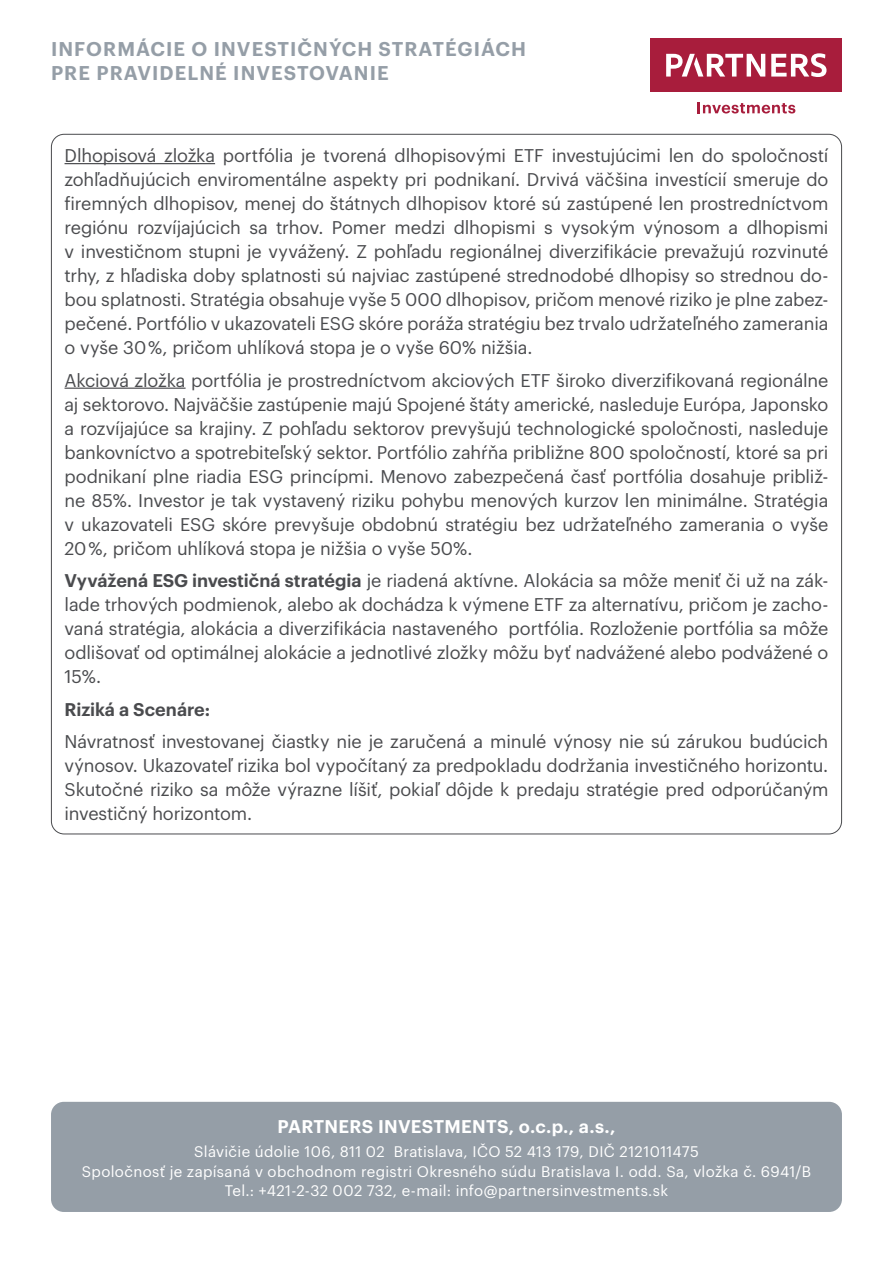
<style>
.page{position:relative;width:893px;height:1263px;background:#fff}
.page>*{position:absolute;margin:0;border:0;box-sizing:border-box;transform-origin:0 0}
.t1{font:600 19.5px/23.4px "Graphik";letter-spacing:.055em;color:#959ea7}
.t2{font:18px/24px "Graphik";letter-spacing:-.01em;color:#4a4b4e;text-align:justify}
.t3{font:600 18px "Graphik";letter-spacing:.01em;color:#fff}
.t4{font:600 18px "Graphik";letter-spacing:-.005em;color:#4a4b4e}
.t5{font:15px/19.5px "Graphik";letter-spacing:.02em;color:#fff;text-align:center}
.s1{font-weight:600}
</style>
<div class="page">
<div style="left:51px;top:1102px;width:791px;height:110px;background:#959ea7;border-radius:13px"></div>
<div style="left:651px;top:38px;width:191px;height:54px;background:#a81d3c"></div>
<svg style="left:771px;top:53px;width:55px;height:24px"></svg>
<svg style="left:666px;top:54px;width:99px;height:23px"></svg>
<svg style="left:698px;top:102px;width:97px;height:11px"></svg>
<hr style="left:65px;top:163px;width:150px;height:1px;background:#4a4b4e">
<hr style="left:65px;top:388px;width:121px;height:1px;background:#4a4b4e">
<p class="t1" style="left:51px;top:36px;width:476px">INFORMÁCIE O INVESTIČNÝCH STRATÉGIÁCH<br>PRE PRAVIDELNÉ INVESTOVANIE</p>
<p class="t2" style="left:65px;top:142px;width:765px">Dlhopisová zložka portfólia je tvorená dlhopisovými ETF investujúcimi len do spoločností zohľadňujúcich enviromentálne aspekty pri podnikaní. Drvivá väčšina investícií smeruje do firemných dlhopisov, menej do štátnych dlhopisov ktoré sú zastúpené len prostredníctvom regiónu rozvíjajúcich sa trhov. Pomer medzi dlhopismi s vysokým výnosom a dlhopismi v investičnom stupni je vyvážený. Z pohľadu regionálnej diverzifikácie prevažujú rozvinuté trhy, z hľadiska doby splatnosti sú najviac zastúpené strednodobé dlhopisy so strednou do&shy;bou splatnosti. Stratégia obsahuje vyše 5 000 dlhopisov, pričom menové riziko je plne zabez&shy;pečené. Portfólio v ukazovateli ESG skóre poráža stratégiu bez trvalo udržateľného zamerania o vyše 30 %, pričom uhlíková stopa je o vyše 60% nižšia.</p>
<p class="t2" style="left:65px;top:366px;width:765px">Akciová zložka portfólia je prostredníctvom akciových ETF široko diverzifikovaná regionálne aj sektorovo. Najväčšie zastúpenie majú Spojené štáty americké, nasleduje Európa, Japonsko a rozvíjajúce sa krajiny. Z pohľadu sektorov prevyšujú technologické spoločnosti, nasleduje bankovníctvo a spotrebiteľský sektor. Portfólio zahŕňa približne 800 spoločností, ktoré sa pri podnikaní plne riadia ESG princípmi. Menovo zabezpečená časť portfólia dosahuje približ&shy;ne 85%. Investor je tak vystavený riziku pohybu menových kurzov len minimálne. Stratégia v ukazovateli ESG skóre prevyšuje obdobnú stratégiu bez udržateľného zamerania o vyše 20 %, pričom uhlíková stopa je nižšia o vyše 50%.</p>
<p class="t2" style="left:65px;top:567px;width:765px"><span class="s1">Vyvážená ESG investičná stratégia</span> je riadená aktívne. Alokácia sa môže meniť či už na zák&shy;lade trhových podmienok, alebo ak dochádza k výmene ETF za alternatívu, pričom je zacho&shy;vaná stratégia, alokácia a diverzifikácia nastaveného portfólia. Rozloženie portfólia sa môže odlišovať od optimálnej alokácie a jednotlivé zložky môžu byť nadvážené alebo podvážené o 15%.</p>
<p class="t4" style="left:65px;top:695px;width:147px">Riziká a Scenáre:</p>
<p class="t2" style="left:65px;top:728px;width:765px">Návratnosť investovanej čiastky nie je zaručená a minulé výnosy nie sú zárukou budúcich výnosov. Ukazovateľ rizika bol vypočítaný za predpokladu dodržania investičného horizontu.<br>Skutočné riziko sa môže výrazne líšiť, pokiaľ dôjde k predaju stratégie pred odporúčaným investičný horizontom.</p>
<p class="t3" style="left:278px;top:1113px;width:339px">PARTNERS INVESTMENTS, o.c.p., a.s.,</p>
<p class="t5" style="left:82px;top:1141px;width:731px">Slávičie údolie 106, 811 02 Bratislava, IČO 52 413 179, DIČ 2121011475<br>Spoločnosť je zapísaná v obchodnom registri Okresného súdu Bratislava I. odd. Sa, vložka č. 6941/B<br>Tel.: +421-2-32 002 732, e-mail: info@partnersinvestments.sk</p>
</div>
